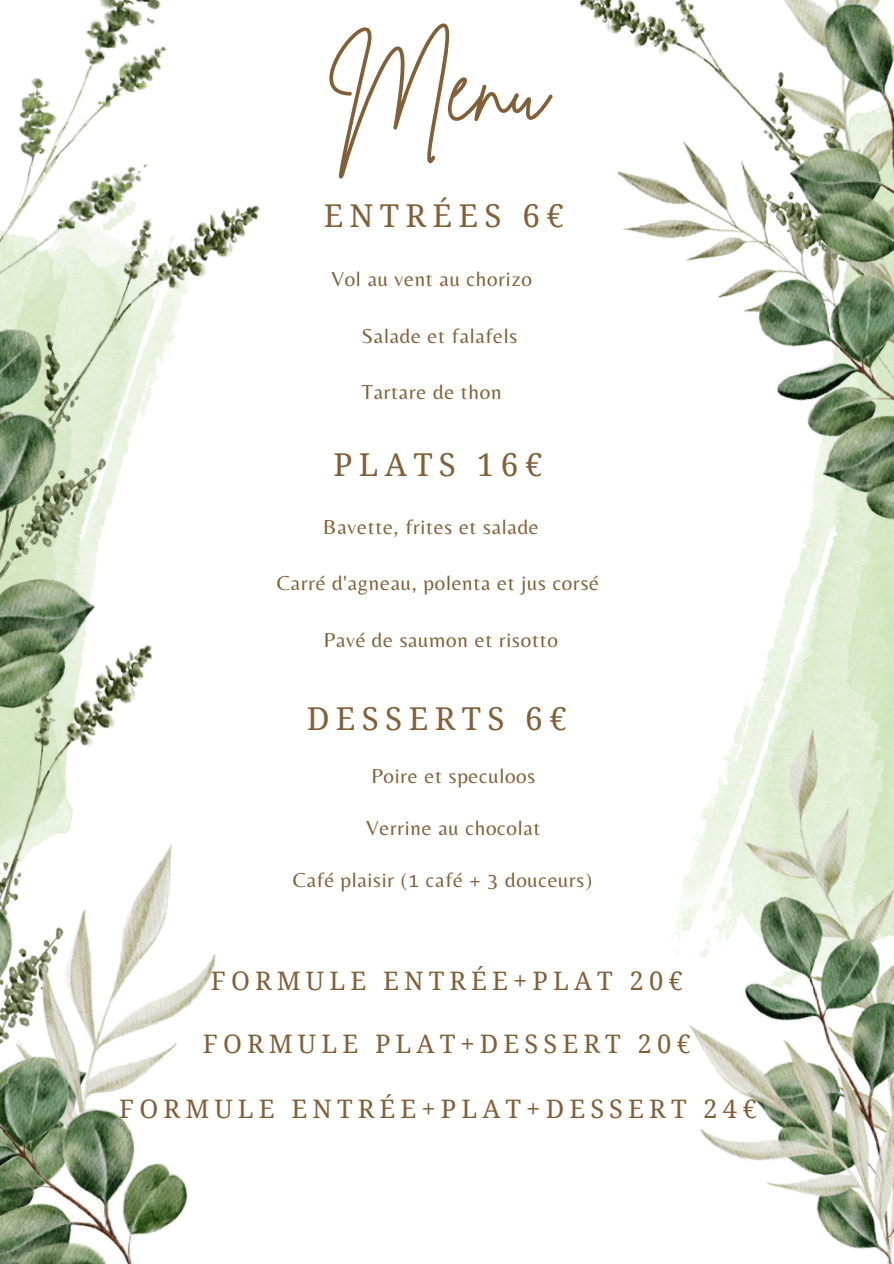
<style>
.page{position:relative;width:894px;height:1264px;background:#fff}
.page>*{position:absolute;margin:0;border:0;box-sizing:border-box;transform-origin:0 0}
.t1{font:96.6px "Brittany Signature";color:#835f37}
.t2{font:31.5px "Droid Serif";letter-spacing:.2em;color:#835f37}
.t3{font:25.5px "Droid Serif";letter-spacing:.2em;color:#835f37}
.t4{font:21px "Belleza";letter-spacing:.035em;color:#835f37}
</style>
<div class="page">
<img style="left:21px;top:0;width:146px;height:100px">
<img style="left:742px;top:668px;width:151px;height:46px">
<img style="left:579px;top:0;width:314px;height:668px">
<img style="left:0;top:828px;width:71px;height:13px">
<img style="left:673px;top:714px;width:220px;height:549px">
<img style="left:0;top:100px;width:260px;height:728px">
<img style="left:0;top:841px;width:217px;height:422px">
<p class="t1" style="left:328px;top:24px;width:221px">Menu</p>
<h2 class="t2" style="left:323px;top:198px;width:242px">ENTRÉES 6€</h2>
<p class="t4" style="left:331px;top:266px;width:202px">Vol au vent au chorizo</p>
<h2 class="t4" style="left:361px;top:323px;width:157px">Salade et falafels</h2>
<p class="t4" style="left:361px;top:380px;width:141px">Tartare de thon</p>
<p class="t2" style="left:333px;top:446px;width:210px">PLATS 16€</p>
<p class="t4" style="left:323px;top:514px;width:217px">Bavette, frites et salade</p>
<h3 class="t4" style="left:277px;top:571px;width:323px">Carré d'agneau, polenta et jus corsé</h3>
<p class="t4" style="left:324px;top:627px;width:235px">Pavé de saumon et risotto</p>
<p class="t2" style="left:306px;top:700px;width:261px">DESSERTS 6€</p>
<p class="t4" style="left:371px;top:764px;width:165px">Poire et speculoos</p>
<p class="t4" style="left:366px;top:815px;width:176px">Verrine au chocolat</p>
<p class="t4" style="left:292px;top:867px;width:301px">Café plaisir (1 café + 3 douceurs)</p>
<p class="t3" style="left:211px;top:966px;width:473px">FORMULE ENTRÉE+PLAT 20€</p>
<h3 class="t3" style="left:203px;top:1029px;width:489px">FORMULE PLAT+DESSERT 20€</h3>
<h3 class="t3" style="left:119px;top:1093px;width:638px">FORMULE ENTRÉE+PLAT+DESSERT 24€</h3>
</div>
